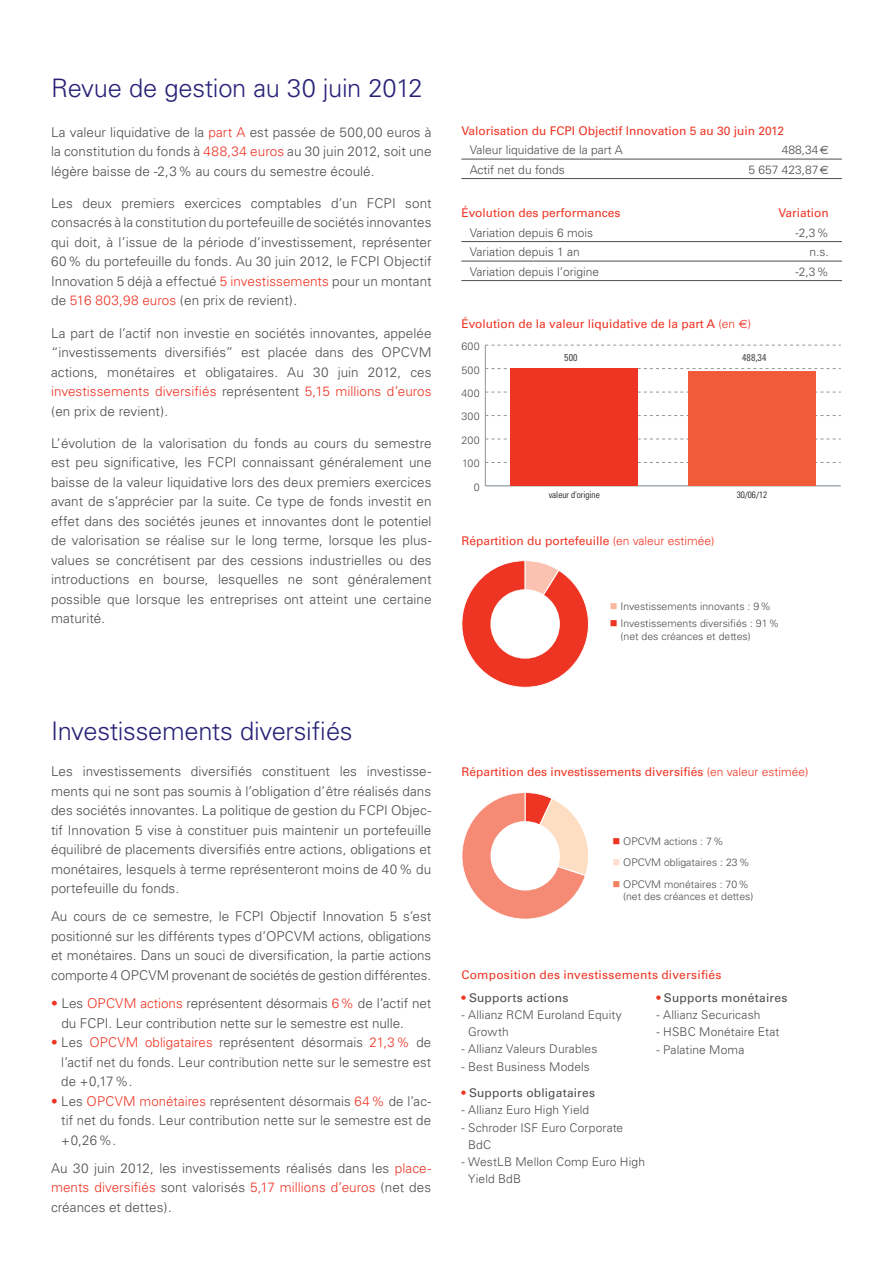
<style>
.page{position:relative;width:893px;height:1263px;background:#fff}
.page>*{position:absolute;margin:0;border:0;box-sizing:border-box;transform-origin:0 0}
.t1{font:300 25.5px "Univers";letter-spacing:-.01em;color:#292278}
.t2{font:300 13.5px/19.5px "Univers";color:#4d4d4f;text-align:justify}
.t3{font:300 12px/17.2px "Univers";letter-spacing:.005em;color:#4d4d4f}
.t4{font:12px "Univers";color:#ee3524}
.t5{font:12px "Univers";letter-spacing:.02em;color:#4d4d4f}
.t6{font:12px "Univers";letter-spacing:.02em;color:#ee3524}
.t7{font:300 10.65px "Univers";letter-spacing:.03em;color:#4d4d4f}
.t8{font:300 10.5px/12.6px "Univers";color:#4d4d4f}
.t9{font:condensed 9.9px "Univers";color:#4d4d4f}
.t10{font:300 condensed 9.15px "Univers";color:#000}
.s1{color:#ee3524}
.s2{font-family:"Euro Sans";font-weight:400}
.s3{font-weight:300}
.s4{font-family:"Euro Sans"}
.s5{color:#fab89d}
.s6{color:#fddecf}
.s7{color:#f5825e}
</style>
<div class="page">
<hr style="left:461px;top:159px;width:381px;height:1px;background:#4d4d4f">
<hr style="left:461px;top:178px;width:381px;height:1px;background:#4d4d4f">
<hr style="left:461px;top:241px;width:381px;height:1px;background:#4d4d4f">
<hr style="left:461px;top:261px;width:381px;height:1px;background:#4d4d4f">
<hr style="left:461px;top:280px;width:381px;height:1px;background:#4d4d4f">
<svg style="left:462px;top:792px;width:126px;height:127px"></svg>
<div style="left:491px;top:821px;width:69px;height:69px;background:#fff;border-radius:50%"></div>
<svg style="left:461px;top:560px;width:128px;height:128px"></svg>
<div style="left:490px;top:589px;width:70px;height:70px;background:#fff;border-radius:50%"></div>
<hr style="left:485px;top:345px;width:1px;height:141px;background:#939598">
<hr style="left:485px;top:485px;width:356px;height:1px;background:#939598">
<svg style="left:486px;top:462px;width:355px;height:1px"></svg>
<svg style="left:486px;top:439px;width:355px;height:1px"></svg>
<svg style="left:486px;top:415px;width:355px;height:1px"></svg>
<svg style="left:486px;top:392px;width:355px;height:1px"></svg>
<svg style="left:486px;top:368px;width:355px;height:1px"></svg>
<svg style="left:485px;top:345px;width:356px;height:1px"></svg>
<div style="left:510px;top:369px;width:128px;height:117px;background:#ee3524"></div>
<div style="left:688px;top:371px;width:128px;height:115px;background:#f15b38"></div>
<h1 class="t1" style="left:51px;top:72px;width:373px">Revue de gestion au 30 juin 2012</h1>
<p class="t2" style="left:51px;top:122px;width:382px">La valeur liquidative de la <span class="s1">part A</span> est passée de 500,00 euros à la constitution du fonds à <span class="s1">488,34 euros</span> au 30 juin 2012, soit une légère baisse de -2,3% au cours du semestre écoulé.</p>
<p class="t2" style="left:51px;top:193px;width:382px">Les deux premiers exercices comptables d’un FCPI sont consacrés à la constitution du portefeuille de sociétés innovantes qui doit, à l’issue de la période d’investissement, représenter 60% du portefeuille du fonds. Au 30 juin 2012, le FCPI Objectif Innovation 5 déjà a effectué <span class="s1">5 investissements</span> pour un montant de <span class="s1">516 803,98 euros</span> (en prix de revient).</p>
<p class="t2" style="left:51px;top:323px;width:382px">La part de l’actif non investie en sociétés innovantes, appelée “investissements diversifiés” est placée dans des OPCVM actions, monétaires et obligataires. Au 30 juin 2012, ces <span class="s1">investissements diversifiés</span> représentent <span class="s1">5,15 millions d’euros </span>(en prix de revient).</p>
<p class="t2" style="left:51px;top:433px;width:382px">L’évolution de la valorisation du fonds au cours du semestre est peu significative, les FCPI connaissant généralement une baisse de la valeur liquidative lors des deux premiers exercices avant de s’apprécier par la suite. Ce type de fonds investit en effet dans des sociétés jeunes et innovantes dont le potentiel de valorisation se réalise sur le long terme, lorsque les plus&shy;values se concrétisent par des cessions industrielles ou des introductions en bourse, lesquelles ne sont généralement possible que lorsque les entreprises ont atteint une certaine maturité.</p>
<p class="t4" style="left:461px;top:124px;width:324px">Valorisation du FCPI Objectif Innovation 5 au 30 juin 2012</p>
<p class="t3" style="left:470px;top:142px;width:154px">Valeur liquidative de la part A</p>
<p class="t3" style="left:782px;top:142px;width:49px">488,34<span class="s2">€</span></p>
<p class="t3" style="left:470px;top:161px;width:96px">Actif net du fonds</p>
<p class="t3" style="left:748px;top:161px;width:82px">5 657 423,87<span class="s2">€</span></p>
<p class="t4" style="left:461px;top:206px;width:161px">Évolution des performances</p>
<p class="t4" style="left:778px;top:206px;width:52px">Variation</p>
<p class="t3" style="left:470px;top:224px;width:125px">Variation depuis 6 mois</p>
<p class="t3" style="left:795px;top:224px;width:35px">-2,3%</p>
<p class="t3" style="left:470px;top:244px;width:112px">Variation depuis 1 an</p>
<p class="t3" style="left:809px;top:244px;width:21px">n.s.</p>
<p class="t3" style="left:470px;top:263px;width:131px">Variation depuis l’origine</p>
<p class="t3" style="left:795px;top:263px;width:35px">-2,3%</p>
<p class="t4" style="left:461px;top:317px;width:291px">Évolution de la valeur liquidative de la part A <span class="s3">(en</span> <span class="s4">j</span><span class="s3">)</span></p>
<p class="t7" style="left:461px;top:340px;width:20px">600</p>
<p class="t7" style="left:461px;top:363px;width:20px">500</p>
<p class="t7" style="left:461px;top:387px;width:20px">400</p>
<p class="t7" style="left:461px;top:410px;width:20px">300</p>
<p class="t7" style="left:461px;top:434px;width:20px">200</p>
<p class="t7" style="left:462px;top:457px;width:19px">100</p>
<p class="t7" style="left:474px;top:481px;width:7px">0</p>
<p class="t9" style="left:564px;top:351px;width:15px">500</p>
<p class="t9" style="left:742px;top:351px;width:26px">488,34</p>
<p class="t10" style="left:549px;top:489px;width:53px">valeur d'origine</p>
<p class="t10" style="left:737px;top:489px;width:32px">30/06/12</p>
<p class="t4" style="left:461px;top:534px;width:255px">Répartition du portefeuille <span class="s3">(en valeur estimée)</span></p>
<p class="t8" style="left:610px;top:600px;width:163px"><span class="s5">■</span> Investissements innovants : 9%</p>
<p class="t8" style="left:621px;top:617px;width:160px;text-indent:-11px"><span class="s1">■</span> Investissements diversifiés : 91% (net des créances et dettes)</p>
<h1 class="t1" style="left:51px;top:715px;width:303px">Investissements diversifiés</h1>
<p class="t2" style="left:51px;top:762px;width:382px">Les investissements diversifiés constituent les investisse&shy;ments qui ne sont pas soumis à l’obligation d’être réalisés dans des sociétés innovantes. La politique de gestion du FCPI Objec&shy;tif Innovation 5 vise à constituer puis maintenir un portefeuille équilibré de placements diversifiés entre actions, obligations et monétaires, lesquels à terme représenteront moins de 40% du portefeuille du fonds.</p>
<p class="t2" style="left:51px;top:907px;width:382px">Au cours de ce semestre, le FCPI Objectif Innovation 5 s’est positionné sur les différents types d’OPCVM actions, obligations et monétaires. Dans un souci de diversification, la partie actions comporte 4 OPCVM provenant de sociétés de gestion différentes.</p>
<p class="t2" style="left:62px;top:993px;width:371px;text-indent:-11px"><span class="s1">•</span> Les <span class="s1">OPCVM actions</span> représentent désormais <span class="s1">6%</span> de l’actif net du FCPI. Leur contribution nette sur le semestre est nulle.</p>
<p class="t2" style="left:61px;top:1032px;width:371px;text-indent:-10px"><span class="s1">•</span> Les <span class="s1">OPCVM obligataires</span> représentent désormais <span class="s1">21,3%</span> de l’actif net du fonds. Leur contribution nette sur le semestre est de +0,17%.</p>
<p class="t2" style="left:61px;top:1091px;width:371px;text-indent:-10px"><span class="s1">•</span> Les <span class="s1">OPCVM monétaires</span> représentent désormais <span class="s1">64%</span> de l’ac&shy;tif net du fonds. Leur contribution nette sur le semestre est de +0,26%.</p>
<p class="t2" style="left:51px;top:1158px;width:382px">Au 30 juin 2012, les investissements réalisés dans les <span class="s1">place&shy;ments diversifiés</span> sont valorisés <span class="s1">5,17 millions d’euros</span> (net des créances et dettes).</p>
<p class="t4" style="left:461px;top:765px;width:349px">Répartition des investissements diversifiés <span class="s3">(en valeur estimée)</span></p>
<p class="t8" style="left:612px;top:835px;width:113px"><span class="s1">■</span> OPCVM actions : 7%</p>
<p class="t8" style="left:612px;top:856px;width:139px"><span class="s6">■</span> OPCVM obligataires : 23%</p>
<p class="t8" style="left:623px;top:877px;width:132px;text-indent:-11px"><span class="s7">■</span> OPCVM monétaires : 70% (net des créances et dettes)</p>
<p class="t6" style="left:461px;top:968px;width:262px">Composition des investissements diversifiés</p>
<p class="t5" style="left:461px;top:990px;width:108px"><span class="s1">•</span> Supports actions</p>
<p class="t3" style="left:468px;top:1006px;width:155px;text-indent:-7px">- Allianz RCM Euroland Equity<br>Growth</p>
<p class="t3" style="left:461px;top:1040px;width:137px">- Allianz Valeurs Durables</p>
<p class="t3" style="left:461px;top:1058px;width:130px">- Best Business Models</p>
<p class="t5" style="left:461px;top:1086px;width:135px"><span class="s1">•</span> Supports obligataires</p>
<p class="t3" style="left:461px;top:1101px;width:129px">- Allianz Euro High Yield</p>
<p class="t3" style="left:468px;top:1119px;width:157px;text-indent:-7px">- Schroder ISF Euro Corporate<br>BdC</p>
<p class="t3" style="left:468px;top:1153px;width:178px;text-indent:-7px">- WestLB Mellon Comp Euro High<br>Yield BdB</p>
<p class="t5" style="left:656px;top:990px;width:132px"><span class="s1">•</span> Supports monétaires</p>
<p class="t3" style="left:656px;top:1006px;width:105px">- Allianz Securicash</p>
<p class="t3" style="left:656px;top:1023px;width:124px">- HSBC Monétaire Etat</p>
<p class="t3" style="left:656px;top:1041px;width:89px">- Palatine Moma</p>
</div>
